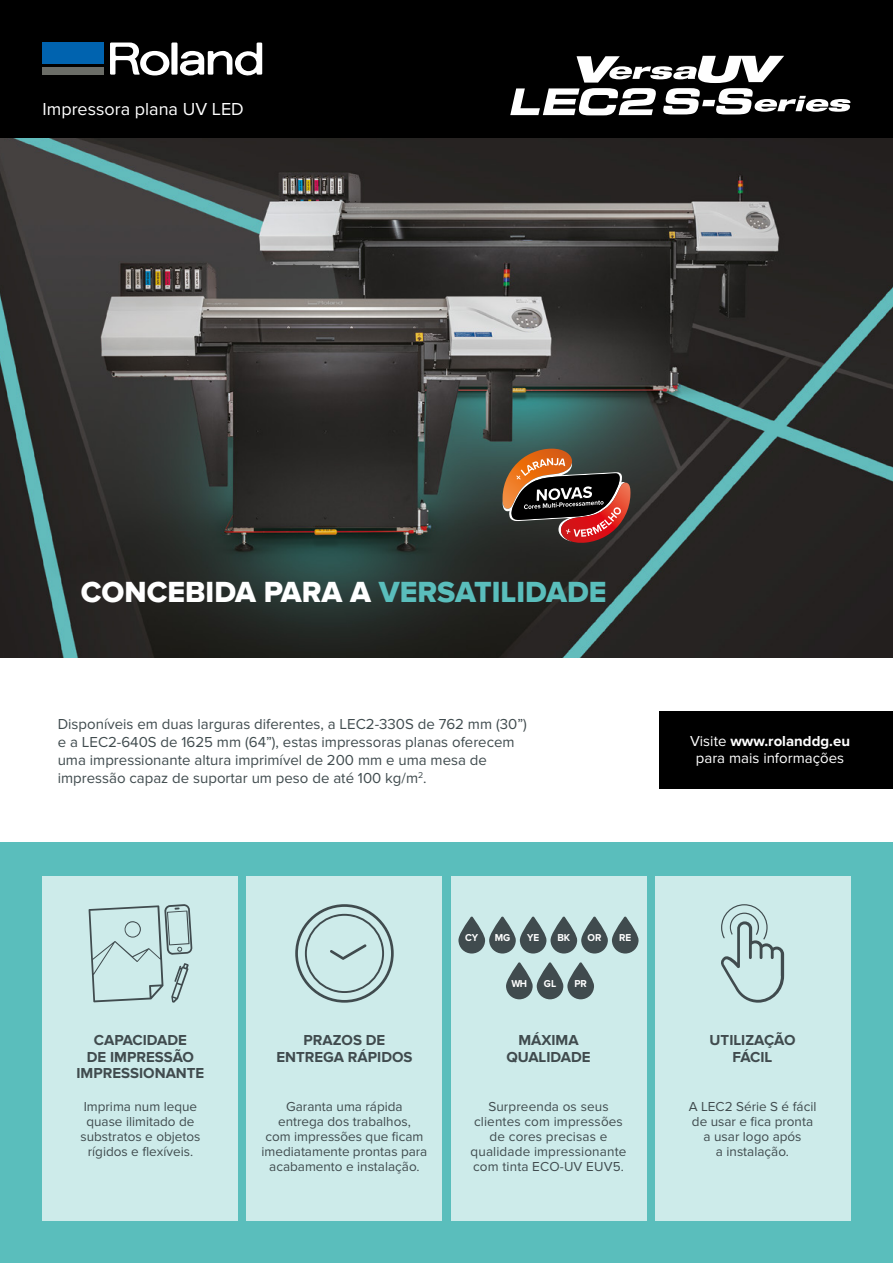
<style>
.page{position:relative;width:893px;height:1263px;background:#fff}
.page>*{position:absolute;margin:0;border:0;box-sizing:border-box;transform-origin:0 0}
.t1{font:30px "Proxima Nova Extrabld";color:#fff}
.t2{font:18px "Proxima Nova";color:#fff}
.t3{font:15px/18px "Proxima Nova";color:#404b4e}
.t4{font:700 15px/16.5px "Proxima Nova";color:#404b4e;text-align:center}
.t5{font:15px/16.5px "Proxima Nova";color:#fff;text-align:center}
.t6{font:13.5px/15px "Proxima Nova";color:#404b4e;text-align:center}
.t7{font:700 10.35px "Proxima Nova";color:#fff;scale:.95 1}
.s1{color:#5abebc}
.s2{font-weight:700}
</style>
<div class="page">
<img style="left:0;top:137px;width:893px;height:520px">
<div style="left:0;top:0;width:893px;height:137px;background:#000"></div>
<div style="left:171px;top:43px;width:7px;height:32px;background:#fff"></div>
<svg style="left:180px;top:43px;width:82px;height:33px"></svg>
<svg style="left:110px;top:43px;width:59px;height:32px"></svg>
<div style="left:43px;top:67px;width:61px;height:8px;background:#6b6d67"></div>
<div style="left:43px;top:43px;width:61px;height:21px;background:#0063af"></div>
<div style="left:0;top:842px;width:893px;height:421px;background:#5abebc"></div>
<div style="left:660px;top:711px;width:233px;height:77px;background:#000"></div>
<svg style="left:510px;top:56px;width:341px;height:59px"></svg>
<div style="left:43px;top:876px;width:195px;height:344px;background:#cdebea"></div>
<svg style="left:89px;top:904px;width:103px;height:99px"></svg>
<div style="left:247px;top:876px;width:195px;height:344px;background:#cdebea"></div>
<svg style="left:295px;top:904px;width:99px;height:99px"></svg>
<div style="left:451px;top:876px;width:195px;height:344px;background:#cdebea"></div>
<div style="left:655px;top:876px;width:195px;height:344px;background:#cdebea"></div>
<svg style="left:721px;top:904px;width:63px;height:99px"></svg>
<svg style="left:502px;top:449px;width:128px;height:94px;background:#694336"></svg>
<svg style="left:506px;top:962px;width:88px;height:37px"></svg>
<div style="left:573px;top:976px;width:16px;height:14px;background:#404b4e"></div>
<svg style="left:458px;top:916px;width:181px;height:37px"></svg>
<div style="left:617px;top:930px;width:16px;height:14px;background:#404b4e"></div>
<h2 class="t2" style="left:43px;top:99px;width:203px">Impressora plana UV LED</h2>
<h1 class="t1" style="left:81px;top:575px;width:527px">CONCEBIDA PARA A <span class="s1">VERSATILIDADE</span></h1>
<p class="t3" style="left:58px;top:715px;width:471px">Disponíveis em duas larguras diferentes, a LEC2-330S de 762 mm (30”) e a LEC2-640S de 1625 mm (64”), estas impressoras planas oferecem uma impressionante altura imprimível de 200 mm e uma mesa de impressão capaz de suportar um peso de até 100 kg/m<sup>2</sup>.</p>
<p class="t5" style="left:690px;top:733px;width:161px">Visite <span class="s2">www.rolanddg.eu </span>para mais informações</p>
<p class="t4" style="left:77px;top:1032px;width:129px">CAPACIDADE<br>DE IMPRESSÃO<br>IMPRESSIONANTE</p>
<p class="t6" style="left:80px;top:1099px;width:121px">Imprima num leque quase ilimitado de substratos e objetos rígidos e flexíveis.</p>
<p class="t4" style="left:276px;top:1032px;width:138px">PRAZOS DE<br>ENTREGA RÁPIDOS</p>
<p class="t6" style="left:262px;top:1099px;width:167px">Garanta uma rápida<br>entrega dos trabalhos,<br>com impressões que ficam imediatamente prontas para acabamento e instalação.</p>
<p class="t7" style="left:465px;top:932px;width:15px">CY</p>
<p class="t7" style="left:495px;top:932px;width:18px">MG</p>
<p class="t7" style="left:527px;top:932px;width:14px">YE</p>
<p class="t7" style="left:511px;top:978px;width:18px">WH</p>
<p class="t7" style="left:588px;top:932px;width:16px">OR</p>
<p class="t7" style="left:557px;top:932px;width:15px">BK</p>
<p class="t7" style="left:544px;top:978px;width:14px">GL</p>
<p class="t7" style="left:574px;top:978px;width:15px">PR</p>
<p class="t4" style="left:506px;top:1032px;width:86px">MÁXIMA<br>QUALIDADE</p>
<p class="t7" style="left:619px;top:932px;width:14px">RE</p>
<p class="t6" style="left:471px;top:1099px;width:157px">Surpreenda os seus clientes com impressões de cores precisas e qualidade impressionante com tinta ECO-UV EUV5.</p>
<p class="t4" style="left:710px;top:1032px;width:87px">UTILIZAÇÃO<br>FÁCIL</p>
<p class="t6" style="left:689px;top:1099px;width:129px">A LEC2 Série S é fácil de usar e fica pronta a usar logo após<br>a instalação.</p>
</div>
